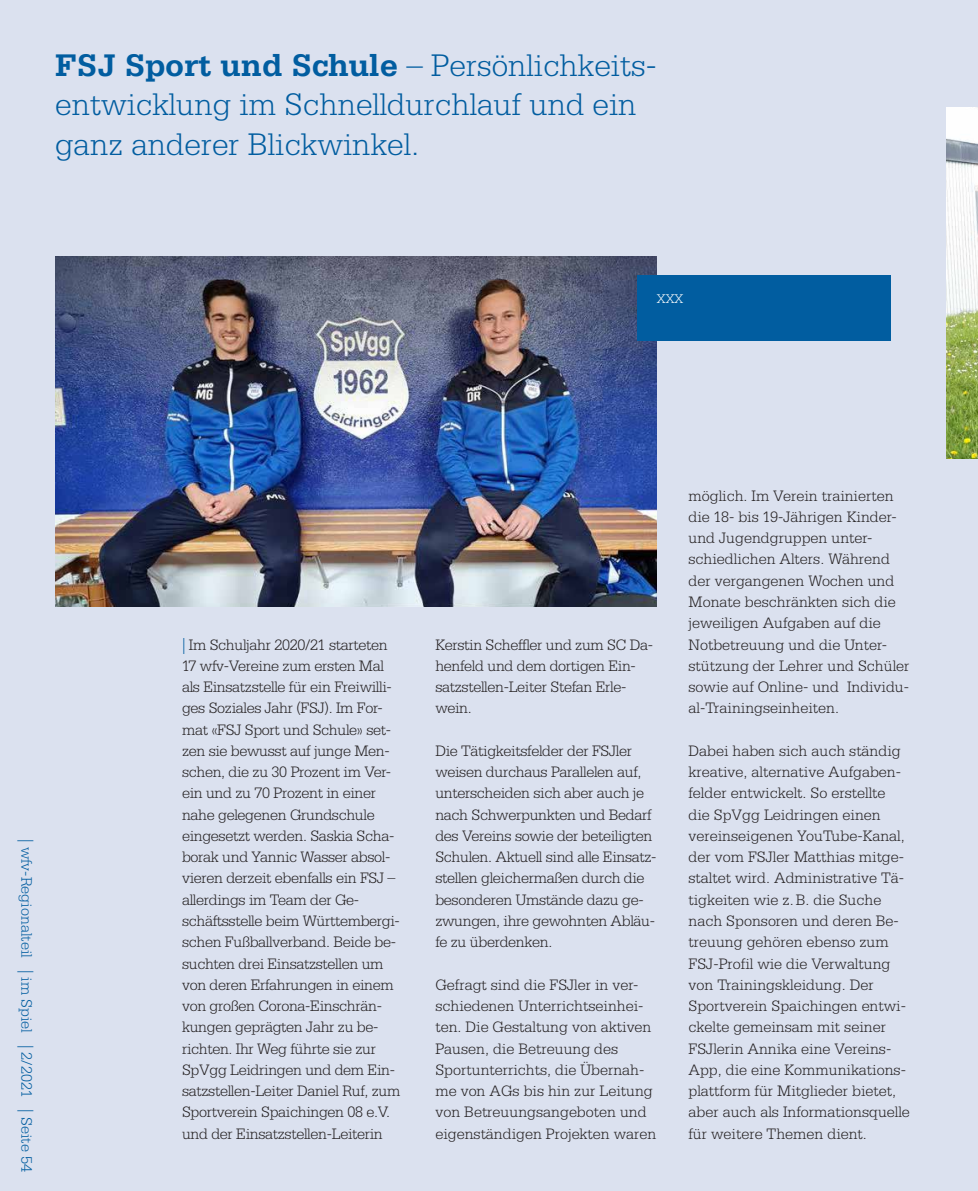
<style>
.page{position:relative;width:978px;height:1191px;background:#dbe1ef}
.page>*{position:absolute;margin:0;border:0;box-sizing:border-box;transform-origin:0 0}
.t1{font:300 33px/39.6px "Serifa Std";color:#015da0}
.t2{font:300 15.9px/21.3px "Serifa Std";letter-spacing:-.02em;color:#231f20}
.t3{font:300 15.9px/21.3px "Serifa Std";color:#231f20}
.t4{font:300 15.9px "Serifa Std";color:#015da0}
.t5{font:300 13.2px "Serifa Std";color:#fff}
.s1{font-weight:700}
.s2{color:#015da0}
</style>
<div class="page">
<img style="left:55px;top:256px;width:602px;height:351px">
<img style="left:946px;top:107px;width:32px;height:351px">
<div style="left:638px;top:275px;width:253px;height:66px;background:#015da0"></div>
<h1 class="t1" style="left:55px;top:45px;width:603px"><span class="s1">FSJ Sport und Schule</span> – Persönlichkeits&shy;entwicklung im Schnelldurchlauf und ein ganz anderer Blickwinkel.</h1>
<p class="t5" style="left:657px;top:291px;width:28px">XXX</p>
<p class="t4" style="left:36px;top:839px;width:334px;rotate:90deg">| wfv-Regionalteil | im Spiel | 2/2021 | Seite 54</p>
<p class="t2" style="left:182px;top:634px;width:220px"><span class="s2">|</span> Im Schuljahr 2020/21 starteten<br>17 wfv-Vereine zum ersten Mal als Einsatzstelle für ein Freiwilli&shy;ges Soziales Jahr (FSJ). Im For&shy;mat «FSJ Sport und Schule» set&shy;zen sie bewusst auf junge Men&shy;schen, die zu 30 Prozent im Ver&shy;ein und zu 70 Prozent in einer nahe gelegenen Grundschule eingesetzt werden. Saskia Scha&shy;borak und Yannic Wasser absol&shy;vieren derzeit ebenfalls ein FSJ – allerdings im Team der Ge&shy;schäftsstelle beim Württembergi&shy;schen Fußballverband. Beide be&shy;suchten drei Einsatzstellen um von deren Erfahrungen in einem von großen Corona-Einschrän&shy;kungen geprägten Jahr zu be&shy;richten. Ihr Weg führte sie zur<br>SpVgg Leidringen und dem Ein&shy;satzstellen-Leiter Daniel Ruf, zum<br>Sportverein Spaichingen 08 e.V. und der Einsatzstellen-Leiterin</p>
<p class="t2" style="left:435px;top:634px;width:219px">Kerstin Scheffler und zum SC Da&shy;henfeld und dem dortigen Ein&shy;satzstellen-Leiter Stefan Erle&shy;wein.</p>
<p class="t2" style="left:435px;top:740px;width:223px">Die Tätigkeitsfelder der FSJler weisen durchaus Parallelen auf, unterscheiden sich aber auch je nach Schwerpunkten und Bedarf des Vereins sowie der beteiligten<br>Schulen. Aktuell sind alle Einsatz&shy;stellen gleichermaßen durch die besonderen Umstände dazu ge&shy;zwungen, ihre gewohnten Abläu&shy;fe zu überdenken.</p>
<p class="t3" style="left:435px;top:974px;width:223px">Gefragt sind die FSJler in ver&shy;schiedenen Unterrichtseinhei&shy;ten. Die Gestaltung von aktiven<br>Pausen, die Betreuung des<br>Sportunterrichts, die Übernah&shy;me von AGs bis hin zur Leitung von Betreuungsangeboten und eigenständigen Projekten waren</p>
<p class="t3" style="left:689px;top:485px;width:223px">möglich. Im Verein trainierten die 18- bis 19-Jährigen Kinder&shy;und Jugendgruppen unter&shy;schiedlichen Alters. Während der vergangenen Wochen und<br>Monate beschränkten sich die jeweiligen Aufgaben auf die<br>Notbetreuung und die Unter&shy;stützung der Lehrer und Schüler sowie auf Online- und Individu&shy;al-Trainingseinheiten.</p>
<p class="t3" style="left:689px;top:740px;width:223px">Dabei haben sich auch ständig kreative, alternative Aufgaben&shy;felder entwickelt. So erstellte die SpVgg Leidringen einen vereinseigenen YouTube-Kanal, der vom FSJler Matthias mitge&shy;staltet wird. Administrative Tä&shy;tigkeiten wie z.B. die Suche nach Sponsoren und deren Be&shy;treuung gehören ebenso zum<br>FSJ-Profil wie die Verwaltung von Trainingskleidung. Der<br>Sportverein Spaichingen entwi&shy;ckelte gemeinsam mit seiner<br>FSJlerin Annika eine Vereins-<br>App, die eine Kommunikations&shy;plattform für Mitglieder bietet, aber auch als Informationsquelle für weitere Themen dient.</p>
</div>
